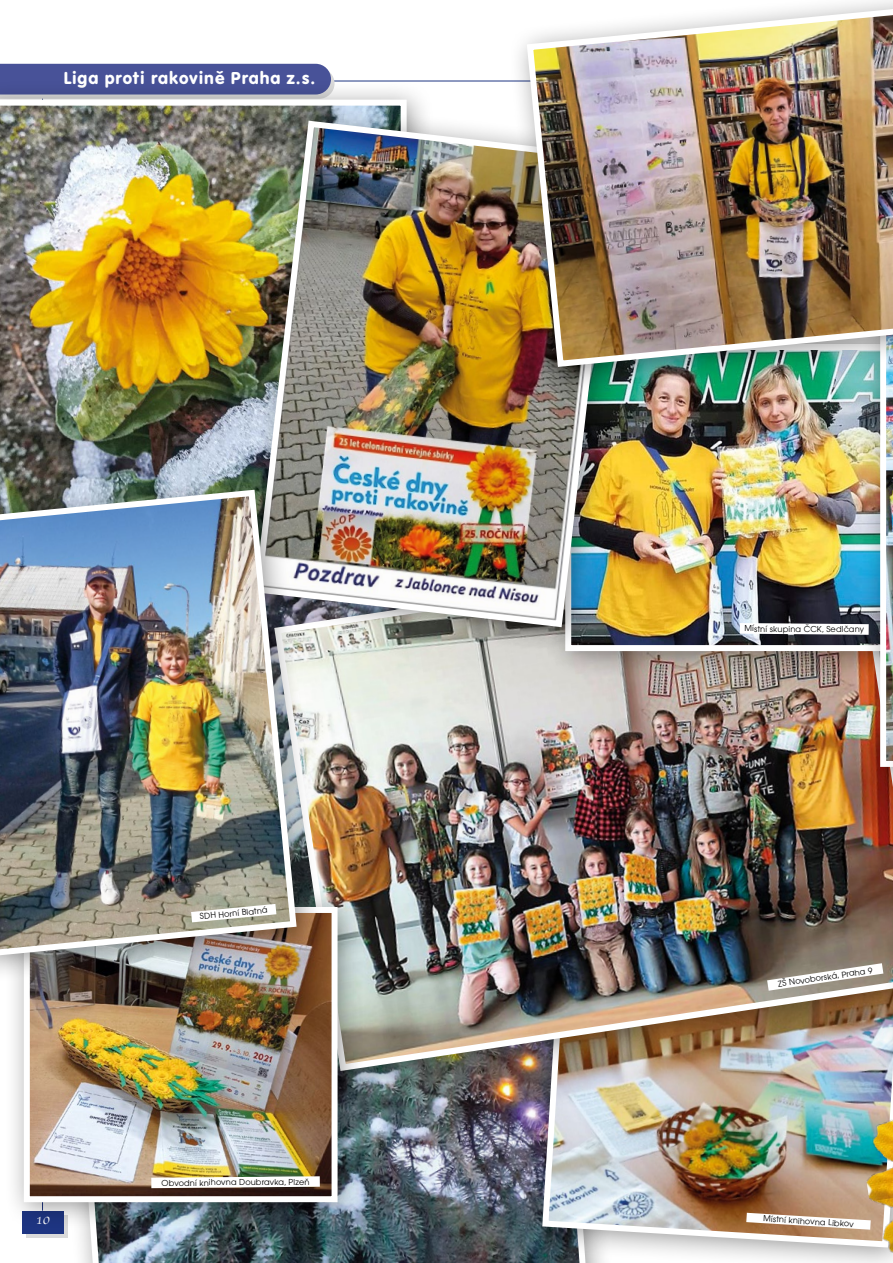
<style>
.page{position:relative;width:893px;height:1263px;background:#fff}
.page>*{position:absolute;margin:0;border:0;box-sizing:border-box;transform-origin:0 0}
.t1{font:18px "VAG Rundschrift DOT";letter-spacing:.05em;color:#fff}
.t2{font:14.25px "Apple Chancery";color:#fff}
.t3{font:9px "Avant Gar Got Itc TOT Boo";color:#000}
</style>
<div class="page">
<hr style="left:306px;top:81px;width:587px;height:1px;background:#1e3582">
<div style="left:0;top:64px;width:334px;height:16px;background:#485298"></div>
<img style="left:36px;top:1098px;width:487px;height:165px">
<div style="left:523px;top:749px;width:370px;height:514px;background:#000;opacity:.4"></div>
<img style="left:539px;top:1098px;width:307px;height:153px">
<div style="left:256px;top:522px;width:637px;height:576px;background:#000;opacity:.4"></div>
<img style="left:324px;top:654px;width:559px;height:420px">
<div style="left:0;top:80px;width:435px;height:536px;background:#000;opacity:.4"></div>
<img style="left:0;top:100px;width:407px;height:371px">
<div style="left:546px;top:324px;width:347px;height:355px;background:#000;opacity:.4"></div>
<img style="left:642px;top:394px;width:219px;height:250px">
<div style="left:4px;top:887px;width:362px;height:343px;background:#000;opacity:.4"></div>
<img style="left:31px;top:914px;width:300px;height:281px">
<div style="left:24px;top:907px;width:314px;height:295px;border:6px solid #fff"></div>
<div style="left:237px;top:103px;width:405px;height:551px;background:#000;opacity:.4"></div>
<img style="left:252px;top:117px;width:367px;height:513px">
<div style="left:861px;top:267px;width:32px;height:528px;background:#000;opacity:.4"></div>
<img style="left:880px;top:394px;width:13px;height:373px">
<div style="left:508px;top:0;width:385px;height:394px;background:#000;opacity:.4"></div>
<img style="left:523px;top:0;width:370px;height:370px">
<div style="left:883px;top:722px;width:10px;height:363px;background:#000;opacity:.4"></div>
<div style="left:0;top:471px;width:324px;height:512px;background:#000;opacity:.4"></div>
<img style="left:0;top:486px;width:300px;height:474px">
<img style="left:846px;top:1038px;width:47px;height:225px">
<svg style="left:191px;top:904px;width:85px;height:18px"></svg>
<svg style="left:740px;top:623px;width:129px;height:12px"></svg>
<svg style="left:151px;top:1176px;width:169px;height:12px"></svg>
<svg style="left:746px;top:1213px;width:125px;height:17px"></svg>
<svg style="left:767px;top:963px;width:116px;height:28px"></svg>
<h1 class="t1" style="left:64px;top:67px;width:253px">Liga proti rakovině Praha z.s.</h1>
<h2 class="t2" style="left:36px;top:1208px;width:15px">10</h2>
<p class="t3" style="left:199px;top:911px;width:69px;rotate:-6deg">SDH HorníBlatná</p>
<p class="t3" style="left:161px;top:1178px;width:149px;rotate:-1deg">Obvodníknihovna Doubravka, Plzeň</p>
<p class="t3" style="left:745px;top:623px;width:121px;rotate:1deg">Místnískupina Č CK, Sedlčany</p>
<p class="t3" style="left:777px;top:979px;width:97px;rotate:-9deg">ZŠ Novoborská, Praha 9</p>
<p class="t3" style="left:764px;top:1213px;width:92px;rotate:4deg">Místníknihovna Libkov</p>
</div>
